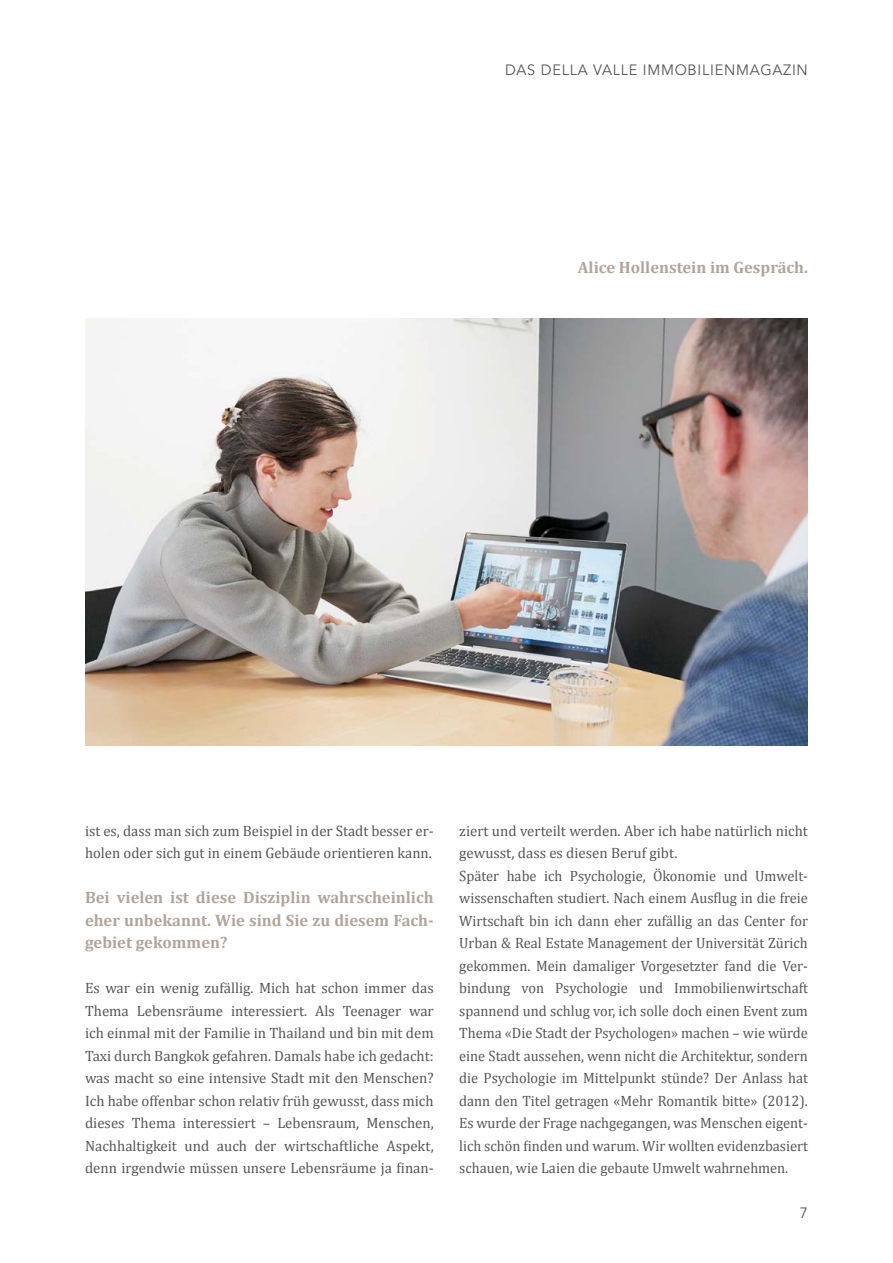
<style>
.page{position:relative;width:893px;height:1263px;background:#fff}
.page>*{position:absolute;margin:0;border:0;box-sizing:border-box;transform-origin:0 0}
.t1{font:700 16.5px/22.5px "Cambria";color:#b2a499;text-align:justify}
.t2{font:15px/22.5px "Cambria";color:#575756}
.t3{font:15px "Avenir";letter-spacing:.05em;color:#575756}
</style>
<div class="page">
<img style="left:85px;top:318px;width:723px;height:428px">
<p class="t3" style="left:505px;top:60px;width:304px">DAS DELLA VALLE IMMOBILIENMAGAZIN</p>
<p class="t1" style="left:578px;top:256px;width:232px">Alice Hollenstein im Gespräch.</p>
<p class="t2" style="left:85px;top:819px;width:350px">ist es, dass man sich zum Beispiel in der Stadt besser er&shy;holen oder sich gut in einem Gebäude orientieren kann.</p>
<p class="t1" style="left:85px;top:886px;width:350px">Bei vielen ist diese Disziplin wahrscheinlich eher unbekannt. Wie sind Sie zu diesem Fach&shy;gebiet gekommen?</p>
<p class="t2" style="left:85px;top:977px;width:350px;text-align:justify">Es war ein wenig zufällig. Mich hat schon immer das Thema Lebensräume interessiert. Als Teenager war ich einmal mit der Familie in Thailand und bin mit dem Taxi durch Bangkok gefahren. Damals habe ich gedacht: was macht so eine intensive Stadt mit den Menschen?<br>Ich habe offenbar schon relativ früh gewusst, dass mich dieses Thema interessiert – Lebensraum, Menschen, Nachhaltigkeit und auch der wirtschaftliche Aspekt, denn irgendwie müssen unsere Lebensräume ja finan-</p>
<p class="t2" style="left:459px;top:819px;width:350px">ziert und verteilt werden. Aber ich habe natürlich nicht gewusst, dass es diesen Beruf gibt.<br>Später habe ich Psychologie, Ökonomie und Umwelt&shy;wissenschaften studiert. Nach einem Ausflug in die freie Wirtschaft bin ich dann eher zufällig an das Center for Urban &amp; Real Estate Management der Universität Zürich gekommen. Mein damaliger Vorgesetzter fand die Ver&shy;bindung von Psychologie und Immobilienwirtschaft spannend und schlug vor, ich solle doch einen Event zum Thema «Die Stadt der Psychologen» machen – wie würde eine Stadt aussehen, wenn nicht die Architektur, sondern die Psychologie im Mittelpunkt stünde? Der Anlass hat dann den Titel getragen «Mehr Romantik bitte» (2012).<br>Es wurde der Frage nachgegangen, was Menschen eigent&shy;lich schön finden und warum. Wir wollten evidenzbasiert schauen, wie Laien die gebaute Umwelt wahrnehmen.</p>
<p class="t3" style="left:800px;top:1204px;width:10px">7</p>
</div>
